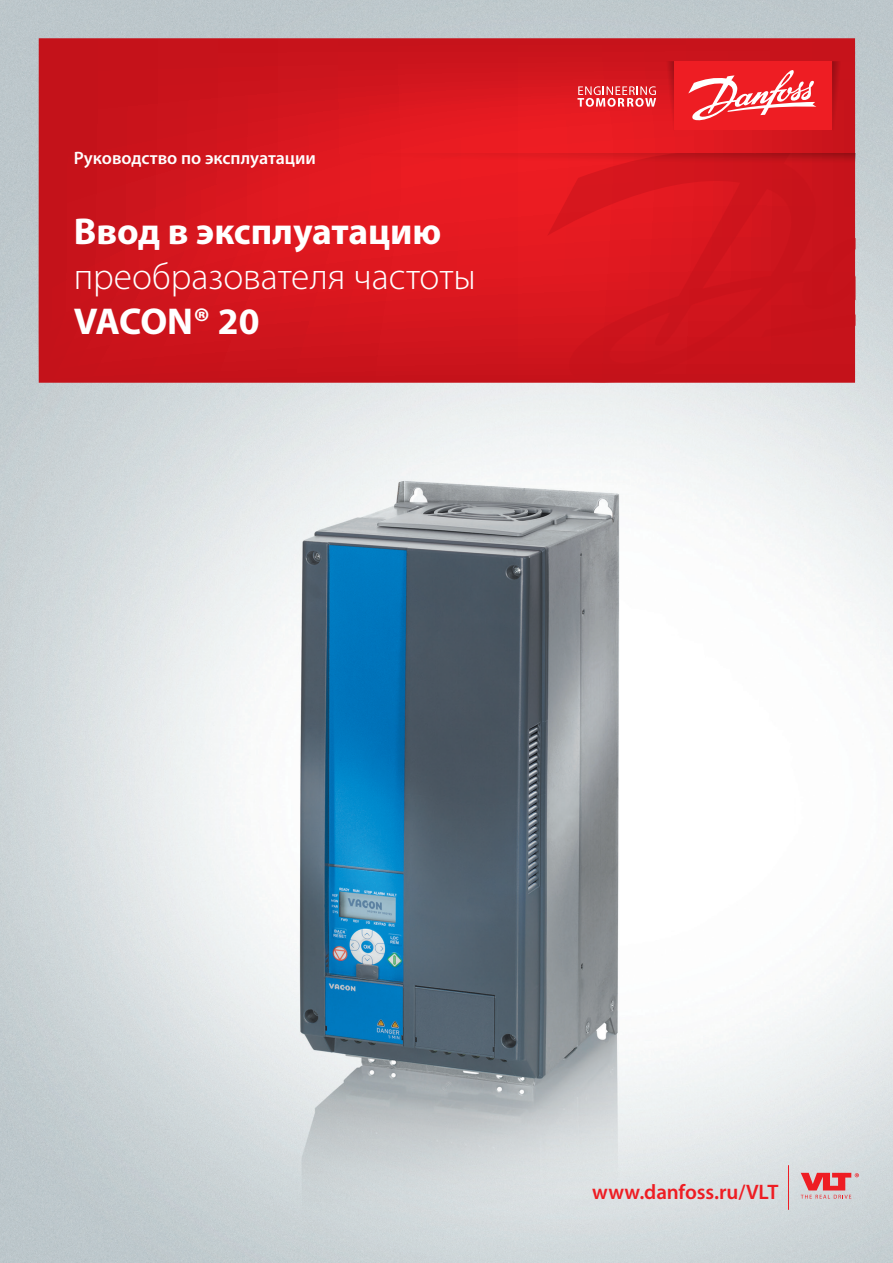
<style>
.page{position:relative;width:893px;height:1263px;background:#fff}
.page>*{position:absolute;margin:0;border:0;box-sizing:border-box;transform-origin:0 0}
.t1{font:700 37.5px "Myriad Pro";color:#fff}
.t2{font:300 37.5px "Myriad Pro";color:#fff}
.t3{font:600 21px "Myriad Pro";letter-spacing:-.005em;color:#ee1d23}
.t4{font:600 18px "Myriad Pro";color:#fff}
</style>
<div class="page">
<img style="left:0;top:0;width:893px;height:1263px">
<svg style="left:39px;top:38px;width:816px;height:345px;background:#d3161d"></svg>
<svg style="left:547px;top:166px;width:308px;height:217px;background:#d1151d"></svg>
<svg style="left:801px;top:1173px;width:58px;height:26px;background:#dd8a8e"></svg>
<hr style="left:788px;top:1165px;width:1px;height:45px;background:#ee1d23">
<svg style="left:832px;top:61px;width:13px;height:69px"></svg>
<svg style="left:662px;top:61px;width:12px;height:69px"></svg>
<svg style="left:358px;top:153px;width:497px;height:13px;background:#d5171e"></svg>
<div style="left:674px;top:61px;width:158px;height:69px;background:#ee1d23"></div>
<svg style="left:577px;top:86px;width:79px;height:21px;background:#e8666b"></svg>
<svg style="left:688px;top:70px;width:128px;height:51px"></svg>
<p class="t4" style="left:74px;top:147px;width:244px">Руководство по эксплуатации</p>
<p class="t1" style="left:74px;top:207px;width:369px">Ввод в эксплуатацию</p>
<p class="t2" style="left:74px;top:256px;width:404px">преобразователя частоты</p>
<p class="t1" style="left:74px;top:297px;width:187px">VACON® 20</p>
<p class="t3" style="left:592px;top:1178px;width:188px">www.danfoss.ru/VLT</p>
</div>
